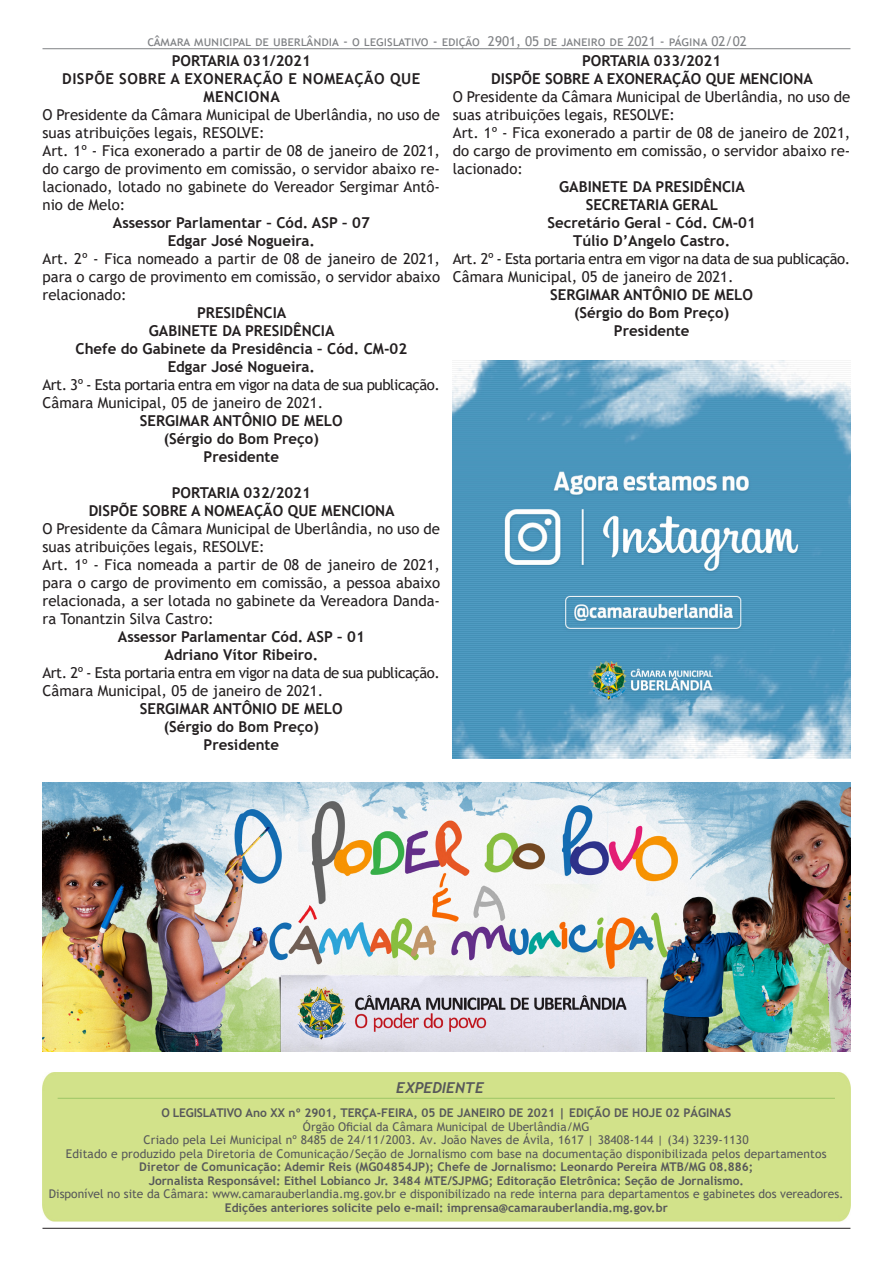
<style>
.page{position:relative;width:893px;height:1263px;background:#fff}
.page>*{position:absolute;margin:0;border:0;box-sizing:border-box;transform-origin:0 0}
.t1{font:15px/18px "Trebuchet MS";color:#231f20;text-align:justify}
.t2{font:700 15px "Trebuchet MS";color:#231f20}
.t3{font:15px "Trebuchet MS";letter-spacing:-.03em;color:#231f20}
.t4{font:700 15px/18px "Trebuchet MS";letter-spacing:.03em;color:#231f20;text-align:center}
.t5{font:italic 700 15px "Trebuchet";color:#57585a}
.t6{font:13.5px "Trebuchet MS";color:#808285}
.t7{font:12px/13.5px "Trebuchet MS";letter-spacing:.01em;color:#57585a;text-align:center}
.t8{font:700 12px "Trebuchet MS";color:#57585a}
.s1{font-weight:700}
</style>
<div class="page">
<hr style="left:43px;top:48px;width:807px;height:1px;background:#808285">
<hr style="left:42px;top:1228px;width:808px;height:1px;background:#231f20">
<hr style="left:58px;top:1098px;width:777px;height:1px;background:#9ec566">
<img style="left:43px;top:782px;width:807px;height:270px">
<img style="left:453px;top:360px;width:397px;height:398px">
<p class="t6" style="left:147px;top:32px;width:601px">câmara municipal de uberlândia - o legislativo - edição 2901, 05 de janeiro de 2021 - página 02/02</p>
<p class="t2" style="left:172px;top:52px;width:141px">PORTARIA 031/2021</p>
<p class="t4" style="left:62px;top:70px;width:360px">DISPÕE SOBRE A EXONERAÇÃO E NOMEAÇÃO QUE<br>MENCIONA</p>
<p class="t1" style="left:43px;top:106px;width:399px">O Presidente da Câmara Municipal de Uberlândia, no uso de suas atribuições legais, RESOLVE:</p>
<p class="t1" style="left:43px;top:142px;width:399px">Art. 1º - Fica exonerado a partir de 08 de janeiro de 2021, do cargo de provimento em comissão, o servidor abaixo re&shy;lacionado, lotado no gabinete do Vereador Sergimar Antô&shy;nio de Melo:</p>
<p class="t2" style="left:113px;top:214px;width:258px">Assessor Parlamentar – Cód. ASP – 07</p>
<p class="t2" style="left:168px;top:232px;width:149px">Edgar José Nogueira.</p>
<p class="t1" style="left:43px;top:250px;width:399px">Art. 2º - Fica nomeado a partir de 08 de janeiro de 2021, para o cargo de provimento em comissão, o servidor abaixo relacionado:</p>
<p class="t2" style="left:197px;top:304px;width:91px">PRESIDÊNCIA</p>
<p class="t2" style="left:149px;top:322px;width:187px">GABINETE DA PRESIDÊNCIA</p>
<p class="t2" style="left:75px;top:340px;width:333px">Chefe do Gabinete da Presidência – Cód. CM-02</p>
<p class="t2" style="left:168px;top:358px;width:149px">Edgar José Nogueira.</p>
<p class="t3" style="left:43px;top:376px;width:399px">Art. 3º - Esta portaria entra em vigor na data de sua publicação.</p>
<p class="t1" style="left:43px;top:394px;width:282px">Câmara Municipal, 05 de janeiro de 2021.</p>
<p class="t2" style="left:140px;top:412px;width:204px">SERGIMAR ANTÔNIO DE MELO</p>
<p class="t2" style="left:164px;top:430px;width:157px">(Sérgio do Bom Preço)</p>
<p class="t2" style="left:204px;top:448px;width:77px">Presidente</p>
<p class="t2" style="left:172px;top:483px;width:141px">PORTARIA 032/2021</p>
<p class="t2" style="left:89px;top:501px;width:308px">DISPÕE SOBRE A NOMEAÇÃO QUE MENCIONA</p>
<p class="t1" style="left:43px;top:519px;width:399px">O Presidente da Câmara Municipal de Uberlândia, no uso de suas atribuições legais, RESOLVE:</p>
<p class="t1" style="left:43px;top:555px;width:399px">Art. 1º - Fica nomeada a partir de 08 de janeiro de 2021, para o cargo de provimento em comissão, a pessoa abaixo relacionada, a ser lotada no gabinete da Vereadora Danda&shy;ra Tonantzin Silva Castro:</p>
<p class="t2" style="left:118px;top:627px;width:248px">Assessor Parlamentar Cód. ASP – 01</p>
<p class="t2" style="left:164px;top:645px;width:155px">Adriano Vítor Ribeiro.</p>
<p class="t3" style="left:43px;top:663px;width:399px">Art. 2º - Esta portaria entra em vigor na data de sua publicação.</p>
<p class="t1" style="left:43px;top:681px;width:282px">Câmara Municipal, 05 de janeiro de 2021.</p>
<p class="t2" style="left:140px;top:699px;width:204px">SERGIMAR ANTÔNIO DE MELO</p>
<p class="t2" style="left:164px;top:717px;width:157px">(Sérgio do Bom Preço)</p>
<p class="t2" style="left:204px;top:735px;width:77px">Presidente</p>
<p class="t2" style="left:582px;top:52px;width:141px">PORTARIA 033/2021</p>
<p class="t2" style="left:491px;top:70px;width:323px">DISPÕE SOBRE A EXONERAÇÃO QUE MENCIONA</p>
<p class="t1" style="left:453px;top:88px;width:399px">O Presidente da Câmara Municipal de Uberlândia, no uso de suas atribuições legais, RESOLVE:</p>
<p class="t1" style="left:453px;top:124px;width:399px">Art. 1º - Fica exonerado a partir de 08 de janeiro de 2021, do cargo de provimento em comissão, o servidor abaixo re&shy;lacionado:</p>
<p class="t2" style="left:559px;top:178px;width:187px">GABINETE DA PRESIDÊNCIA</p>
<p class="t2" style="left:586px;top:196px;width:134px">SECRETARIA GERAL</p>
<p class="t2" style="left:547px;top:214px;width:210px">Secretário Geral – Cód. CM-01</p>
<p class="t2" style="left:573px;top:232px;width:159px">Túlio D’Angelo Castro.</p>
<p class="t3" style="left:453px;top:250px;width:399px">Art. 2º - Esta portaria entra em vigor na data de sua publicação.</p>
<p class="t1" style="left:453px;top:268px;width:282px">Câmara Municipal, 05 de janeiro de 2021.</p>
<p class="t2" style="left:550px;top:286px;width:204px">SERGIMAR ANTÔNIO DE MELO</p>
<p class="t2" style="left:574px;top:304px;width:157px">(Sérgio do Bom Preço)</p>
<p class="t2" style="left:614px;top:322px;width:77px">Presidente</p>
<p class="t5" style="left:396px;top:1078px;width:90px">EXPEDIENTE</p>
<p class="t8" style="left:161px;top:1105px;width:571px">O LEGISLATIVO Ano XX nº 2901, TERÇA-FEIRA, 05 DE JANEIRO DE 2021 | EDIÇÃO DE HOJE 02 PÁGINAS</p>
<p class="t7" style="left:303px;top:1120px;width:288px">Órgão Oficial da Câmara Municipal de Uberlândia/MG</p>
<p class="t7" style="left:144px;top:1133px;width:606px">Criado pela Lei Municipal nº 8485 de 24/11/2003. Av. João Naves de Ávila, 1617 | 38408-144 | (34) 3239-1130</p>
<p class="t7" style="left:66px;top:1147px;width:762px">Editado e produzido pela Diretoria de Comunicação/Seção de Jornalismo com base na documentação disponibilizada pelos departamentos</p>
<p class="t8" style="left:139px;top:1159px;width:616px">Diretor de Comunicação: Ademir Reis (MG04854JP); Chefe de Jornalismo: Leonardo Pereira MTB/MG 08.886;</p>
<p class="t8" style="left:149px;top:1173px;width:597px">Jornalista Responsável: Eithel Lobianco Jr. 3484 MTE/SJPMG; Editoração Eletrônica: Seção de Jornalismo.</p>
<p class="t7" style="left:49px;top:1187px;width:796px">Disponível no site da Câmara: www.camarauberlandia.mg.gov.br e disponibilizado na rede interna para departamentos e gabinetes dos vereadores.<br><span class="s1">Edições anteriores solicite pelo e-mail: imprensa@camarauberlandia.mg.gov.br</span></p>
</div>
